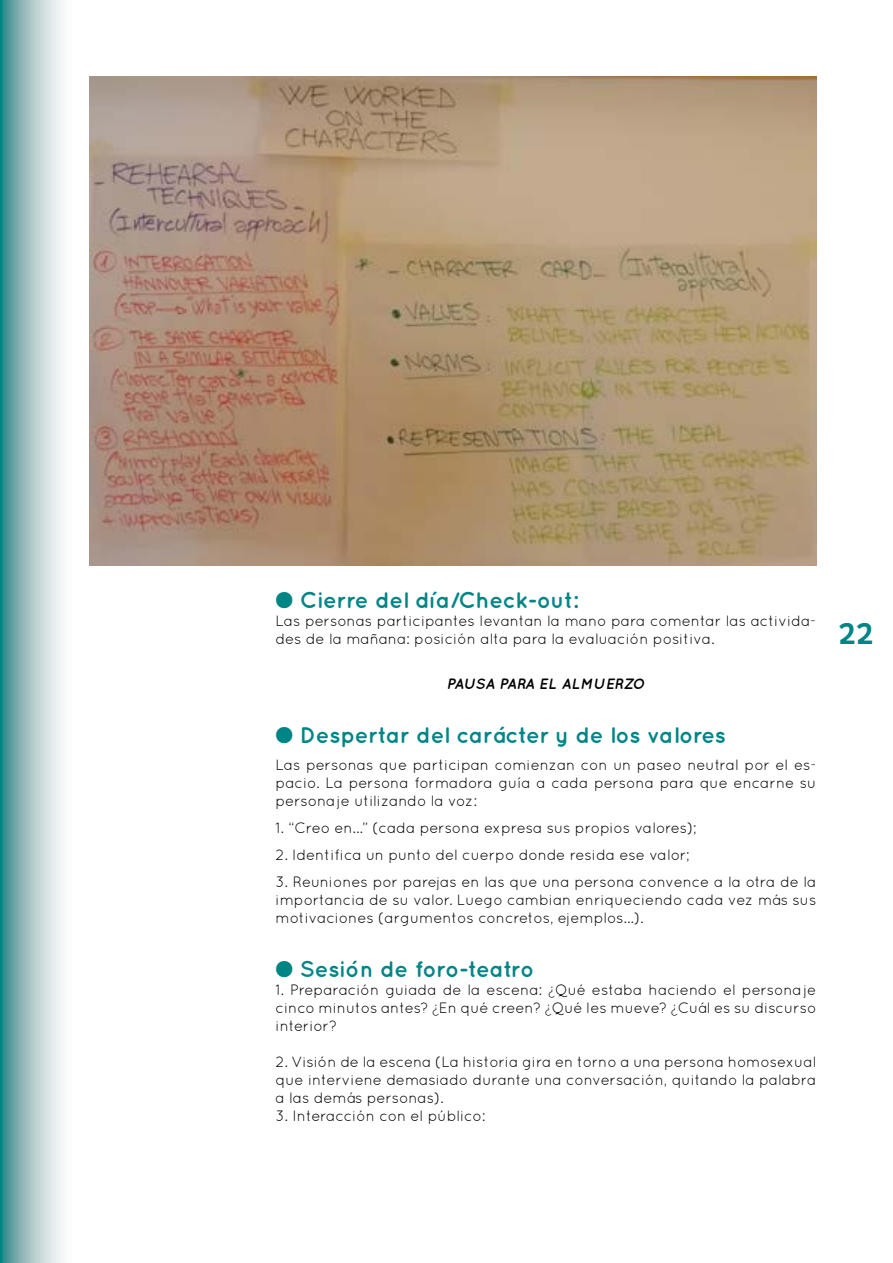
<style>
.page{position:relative;width:893px;height:1263px;background:#fff}
.page>*{position:absolute;margin:0;border:0;box-sizing:border-box;transform-origin:0 0}
.t1{font:700 30px "Cascadia Mono";color:#008585}
.t2{font:700 22.5px "Quicksand";letter-spacing:-.005em;color:#008585}
.t3{font:15px/18px "Quicksand";letter-spacing:-.005em;color:#000;text-align:justify}
.t4{font:italic 700 15px "Quicksand";letter-spacing:-.005em;color:#000}
.s1{font-family:"Atyp Display";font-weight:600}
.s2{font-weight:300}
</style>
<div class="page">
<svg style="left:1px;top:0;width:62px;height:1263px;background:#a3c5c6"></svg>
<hr style="left:0;top:0;width:1px;height:1263px;background:#008585">
<img style="left:89px;top:77px;width:727px;height:489px">
<h2 class="t2" style="left:276px;top:586px;width:304px"><span class="s1">●</span> Cierre del día/Check-out:</h2>
<p class="t3" style="left:276px;top:611px;width:542px">Las personas participantes levantan la mano para comentar las activida&shy;des de la mañana: posición alta para la evaluación positiva.</p>
<p class="t4" style="left:446px;top:674px;width:201px">PAUSA PARA EL ALMUERZO</p>
<h2 class="t2" style="left:276px;top:721px;width:452px"><span class="s1">●</span> Despertar del carácter y de los valores</h2>
<p class="t3" style="left:276px;top:755px;width:542px">Las personas que participan comienzan con un paseo neutral por el es&shy;pacio. La persona formadora guía a cada persona para que encarne su personaje utilizando la voz:</p>
<p class="t3" style="left:276px;top:818px;width:423px">1. “Creo en...” (cada persona expresa sus propios valores);</p>
<p class="t3" style="left:276px;top:845px;width:416px">2. Identifica un punto del cuerpo donde resida ese valor;</p>
<p class="t3" style="left:276px;top:872px;width:542px">3. Reuniones por parejas en las que una persona convence a la otra de la importancia de su valor. Luego cambian enriqueciendo cada vez más sus motivaciones (argumentos concretos, ejemplos...).</p>
<h2 class="t2" style="left:276px;top:955px;width:260px"><span class="s1">●</span> Sesión de foro-teatro</h2>
<p class="t3" style="left:276px;top:980px;width:542px">1. Preparación guiada de la escena: <span class="s2">¿</span>Qué estaba haciendo el personaje cinco minutos antes? <span class="s2">¿</span>En qué creen? <span class="s2">¿</span>Qué les mueve? <span class="s2">¿</span>Cuál es su discurso interior?</p>
<p class="t3" style="left:276px;top:1052px;width:542px">2. Visión de la escena (La historia gira en torno a una persona homosexual que interviene demasiado durante una conversación, quitando la palabra a las demás personas).</p>
<p class="t3" style="left:276px;top:1106px;width:211px">3. Interacción con el público:</p>
<h1 class="t1" style="left:838px;top:610px;width:37px">22</h1>
</div>
